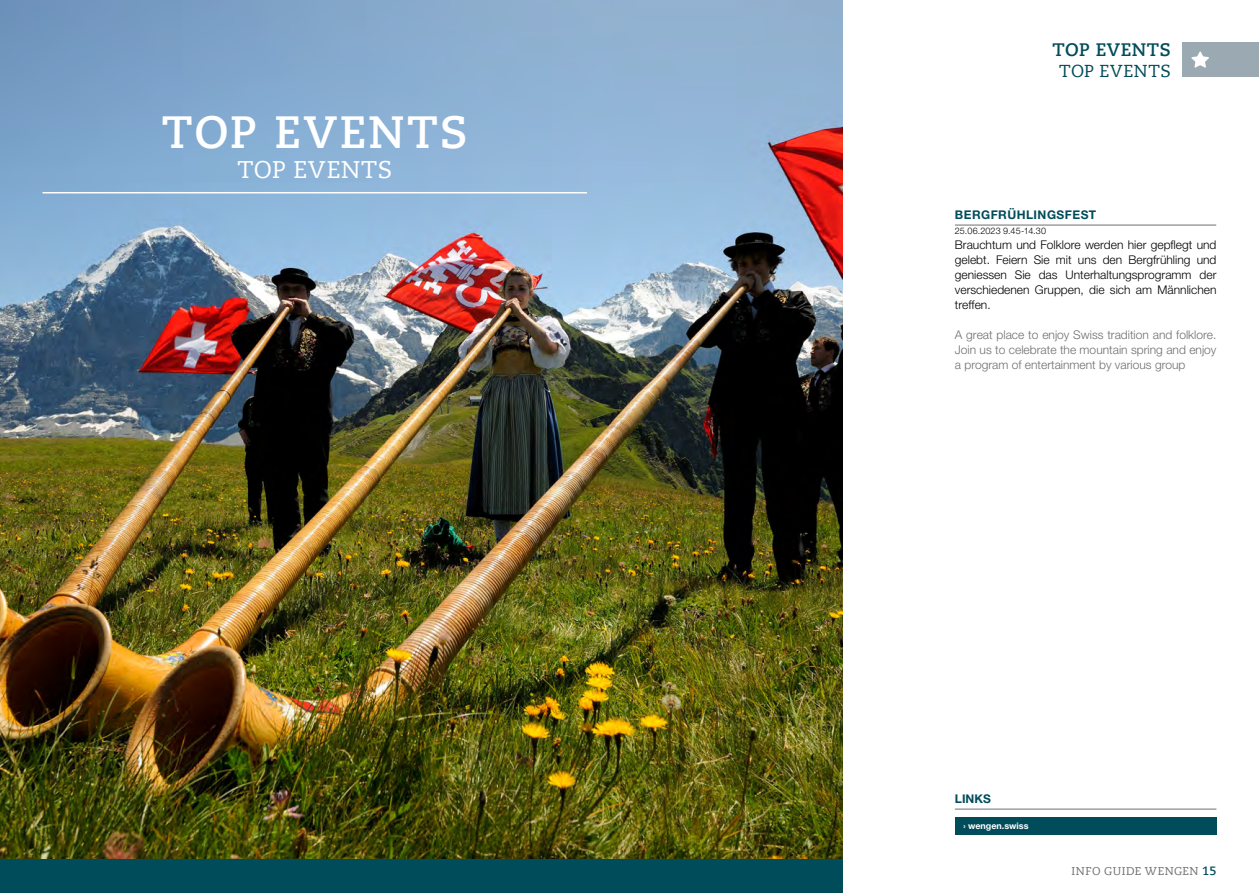
<style>
.page{position:relative;width:1259px;height:893px;background:#fff}
.page>*{position:absolute;margin:0;border:0;box-sizing:border-box;transform-origin:0 0}
.t1{font:700 45px "Caecilia Com 75";letter-spacing:.045em;color:#fff}
.t2{font:24px "Caecilia Com 55 Roman";letter-spacing:.025em;color:#fff}
.t3{font:700 18px "Caecilia Com 75";letter-spacing:.025em;color:#014c5a}
.t4{font:17.25px "Caecilia Com 55 Roman";letter-spacing:.03em;color:#014c5a}
.t5{font:300 12px/15px "Helvetica Neue LT Std";color:#000;text-align:justify}
.t6{font:300 12px/15px "Helvetica Neue LT Std";color:#706f6f;text-align:justify}
.t7{font:700 12px "Helvetica Neue LT Std";letter-spacing:.04em;color:#014c5a}
.t8{font:11.25px "Caecilia Com 55 Roman";letter-spacing:.045em;color:#706f6f}
.t9{font:300 9px "Helvetica Neue LT Std";letter-spacing:.01em;color:#000}
.t10{font:700 9px "Helvetica Neue LT Std";color:#fff}
.s1{font-family:"Caecilia Com 75";font-weight:700;font-size:12px;color:#014c5a}
</style>
<div class="page">
<div style="left:1182px;top:43px;width:77px;height:34px;background:#9ba9b2"></div>
<div style="left:0;top:859px;width:842px;height:34px;background:#014c5a"></div>
<img style="left:0;top:0;width:842px;height:859px">
<svg style="left:1191px;top:51px;width:18px;height:17px"></svg>
<div style="left:955px;top:817px;width:261px;height:17px;background:#014c5a"></div>
<hr style="left:955px;top:809px;width:261px;height:1px;background:#706f6f">
<hr style="left:43px;top:192px;width:544px;height:1px;background:#fff">
<hr style="left:955px;top:225px;width:261px;height:1px;background:#706f6f">
<h1 class="t1" style="left:162px;top:102px;width:307px">TOP EVENTS</h1>
<h2 class="t2" style="left:237px;top:154px;width:156px">TOP EVENTS</h2>
<h3 class="t3" style="left:1052px;top:37px;width:120px">TOP EVENTS</h3>
<h3 class="t4" style="left:1059px;top:59px;width:113px">TOP EVENTS</h3>
<p class="t7" style="left:955px;top:207px;width:143px">BERGFRÜHLINGSFEST</p>
<p class="t9" style="left:955px;top:225px;width:93px">25.06.2023 9.45-14.30</p>
<p class="t5" style="left:955px;top:237px;width:263px">Brauchtum und Folklore werden hier gepflegt und gelebt. Feiern Sie mit uns den Bergfrühling und geniessen Sie das Unterhaltungsprogramm der verschiedenen Gruppen, die sich am Männlichen treffen.</p>
<p class="t6" style="left:955px;top:327px;width:263px">A great place to enjoy Swiss tradition and folklore.<br>Join us to celebrate the mountain spring and enjoy a program of entertainment by various group</p>
<p class="t7" style="left:955px;top:791px;width:37px">LINKS</p>
<p class="t10" style="left:963px;top:820px;width:67px">› wengen.swiss</p>
<p class="t8" style="left:1071px;top:864px;width:146px">INFO GUIDE WENGEN <span class="s1">15</span></p>
</div>
